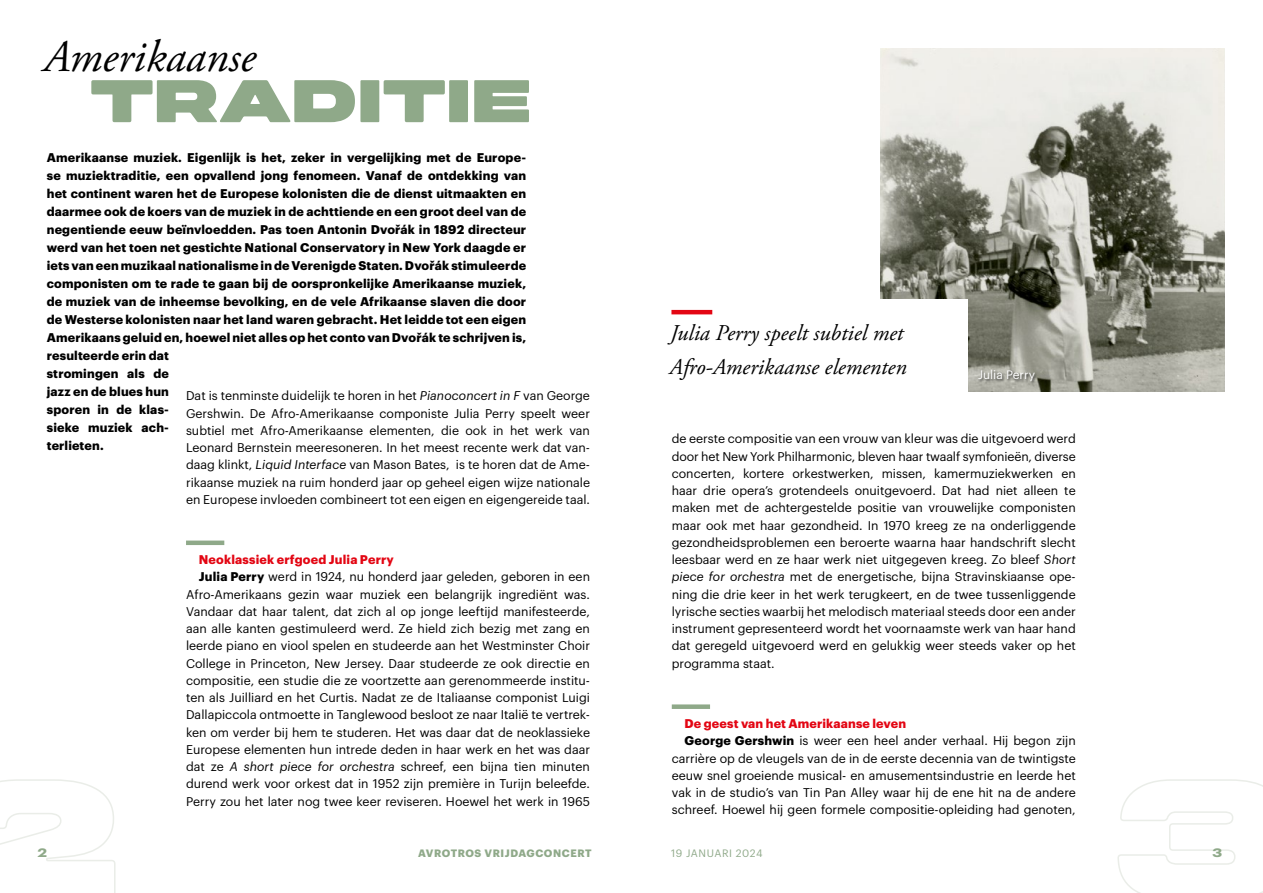
<style>
.page{position:relative;width:1263px;height:893px;background:#fff}
.page>*{position:absolute;margin:0;border:0;box-sizing:border-box;transform-origin:0 0}
.t1{font:900 60px "Midnight BETA 60";color:#8fa989}
.t2{font:italic 45px "Adobe Garamond Pro";color:#000}
.Bodyquote{font:italic 22.5px/34.5px "Adobe Garamond Pro";color:#000}
.Body_1e_alinea{font:12.3px/17.2px "Graphik";color:#000;text-align:justify}
._02_Intro_Graphik{font:700 12.3px/18px "Graphik";letter-spacing:.015em;color:#000}
.Body{font:12.3px/17.2px "Graphik";color:#000;text-align:justify}
.Subkopje_rood{font:700 12.3px "Graphik";letter-spacing:.015em;color:#e30613}
.Fotobijschrift{font:12px "Graphik";color:#fff}
.t3{font:700 12px "Graphik Wide";color:#8fa989}
.t4{font:700 10.5px "Graphik";letter-spacing:.055em;color:#8fa989}
.t5{font:10.5px "Graphik";letter-spacing:.05em;color:#8fa989}
.s1{font-style:italic}
.s2{font-weight:700}
</style>
<div class="page">
<hr style="left:186px;top:541px;width:38px;height:4px;background:#8fa989">
<img style="left:880px;top:48px;width:345px;height:343px">
<div style="left:650px;top:299px;width:317px;height:97px;background:#fff"></div>
<hr style="left:671px;top:310px;width:41px;height:4px;background:#e30613">
<div style="left:672px;top:704px;width:38px;height:5px;background:#8fa989"></div>
<div style="left:978px;top:369px;width:60px;height:16px;background:#000;opacity:.75"></div>
<p class="t2" style="left:43px;top:30px;width:214px">Amerikaanse</p>
<p class="t1" style="left:90px;top:68px;width:443px">TRADITIE</p>
<p class="_02_Intro_Graphik" style="left:47px;top:148px;width:481px">Amerikaanse muziek. Eigenlijk is het, zeker in vergelijking met de Europe&shy;se muziektraditie, een opvallend jong fenomeen. Vanaf de ontdekking van het continent waren het de Europese kolonisten die de dienst uitmaakten en daarmee ook de koers van de muziek in de achttiende en een groot deel van de negentiende eeuw beïnvloedden. Pas toen Antonin Dvořák in 1892 directeur werd van het toen net gestichte National Conservatory in New York daagde er iets van een muzikaal nationalisme in de Verenigde Staten. Dvořák stimuleerde componisten om te rade te gaan bij de oorspronkelijke Amerikaanse muziek, de muziek van de inheemse bevolking, en de vele Afrikaanse slaven die door de Westerse kolonisten naar het land waren gebracht. Het leidde tot een eigen Amerikaans geluid en, hoewel niet alles op het conto van Dvořák te schrijven is, resulteerde erin dat<br>stromingen als de<br>jazz en de blues hun<br>sporen in de klas-<br>sieke muziek ach-<br>terlieten.</p>
<p class="Body" style="left:186px;top:386px;width:405px">Dat is tenminste duidelijk te horen in het <span class="s1">Pianoconcert in F</span> van George Gershwin. De Afro-Amerikaanse componiste Julia Perry speelt weer subtiel met Afro-Amerikaanse elementen, die ook in het werk van Leonard Bernstein meeresoneren. In het meest recente werk dat van&shy;daag klinkt, <span class="s1">Liquid Interface</span> van Mason Bates, is te horen dat de Ame&shy;rikaanse muziek na ruim honderd jaar op geheel eigen wijze nationale en Europese invloeden combineert tot een eigen en eigengereide taal.</p>
<p class="Subkopje_rood" style="left:199px;top:550px;width:197px">Neoklassiek erfgoed Julia Perry</p>
<p class="Body_1e_alinea" style="left:186px;top:567px;width:405px;text-indent:13px"><span class="s2">Julia Perry</span> werd in 1924, nu honderd jaar geleden, geboren in een Afro-Amerikaans gezin waar muziek een belangrijk ingrediënt was.<br>Vandaar dat haar talent, dat zich al op jonge leeftijd manifesteerde, aan alle kanten gestimuleerd werd. Ze hield zich bezig met zang en leerde piano en viool spelen en studeerde aan het Westminster Choir College in Princeton, New Jersey. Daar studeerde ze ook directie en compositie, een studie die ze voortzette aan gerenommeerde institu&shy;ten als Juilliard en het Curtis. Nadat ze de Italiaanse componist Luigi Dallapiccola ontmoette in Tanglewood besloot ze naar Italië te vertrek&shy;ken om verder bij hem te studeren. Het was daar dat de neoklassieke Europese elementen hun intrede deden in haar werk en het was daar dat ze <span class="s1">A short piece for orchestra</span> schreef, een bijna tien minuten durend werk voor orkest dat in 1952 zijn première in Turijn beleefde.<br>Perry zou het later nog twee keer reviseren. Hoewel het werk in 1965</p>
<p class="Bodyquote" style="left:670px;top:316px;width:238px">Julia Perry speelt subtiel met<br>Afro-Amerikaanse elementen</p>
<p class="Fotobijschrift" style="left:978px;top:366px;width:58px">Julia Perry</p>
<p class="Body_1e_alinea" style="left:672px;top:429px;width:405px">de eerste compositie van een vrouw van kleur was die uitgevoerd werd door het New York Philharmonic, bleven haar twaalf symfonieën, diverse concerten, kortere orkestwerken, missen, kamermuziekwerken en haar drie opera’s grotendeels onuitgevoerd. Dat had niet alleen te maken met de achtergestelde positie van vrouwelijke componisten maar ook met haar gezondheid. In 1970 kreeg ze na onderliggende gezondheidsproblemen een beroerte waarna haar handschrift slecht leesbaar werd en ze haar werk niet uitgegeven kreeg. Zo bleef <span class="s1">Short piece for orchestra</span> met de energetische, bijna Stravinskiaanse ope&shy;ning die drie keer in het werk terugkeert, en de twee tussenliggende lyrische secties waarbij het melodisch materiaal steeds door een ander instrument gepresenteerd wordt het voornaamste werk van haar hand dat geregeld uitgevoerd werd en gelukkig weer steeds vaker op het programma staat.</p>
<p class="Subkopje_rood" style="left:684px;top:714px;width:223px">De geest van het Amerikaanse leven</p>
<p class="Body_1e_alinea" style="left:672px;top:731px;width:405px;text-indent:13px"><span class="s2">George Gershwin</span> is weer een heel ander verhaal. Hij begon zijn carrière op de vleugels van de in de eerste decennia van de twintigste eeuw snel groeiende musical- en amusementsindustrie en leerde het vak in de studio’s van Tin Pan Alley waar hij de ene hit na de andere schreef. Hoewel hij geen formele compositie-opleiding had genoten,</p>
<p class="t3" style="left:38px;top:844px;width:11px">2</p>
<p class="t4" style="left:418px;top:845px;width:175px">AVROTROS VRIJDAGCONCERT</p>
<p class="t5" style="left:671px;top:846px;width:93px">19 JANUARI 2024</p>
<p class="t3" style="left:1212px;top:844px;width:11px">3</p>
</div>
